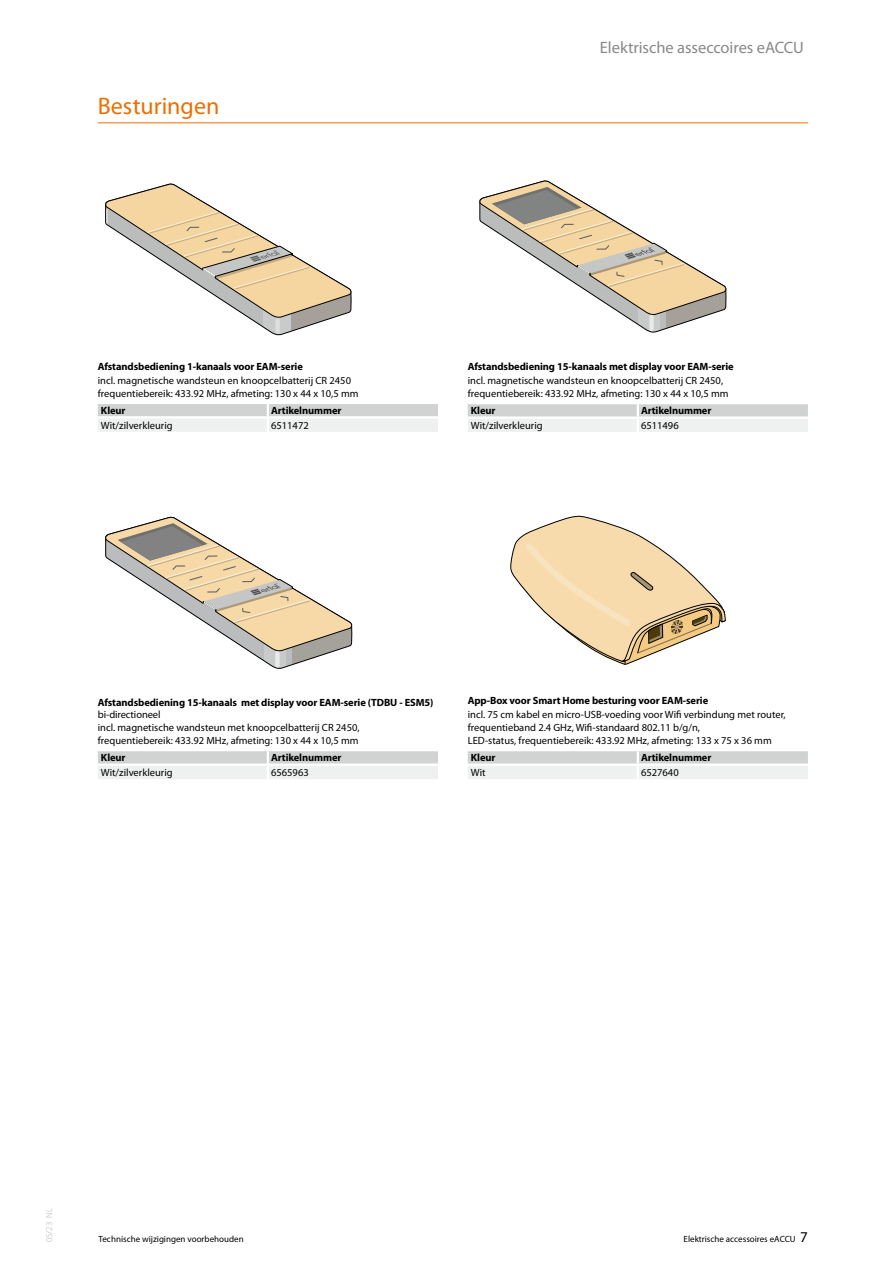
<style>
.page{position:relative;width:893px;height:1263px;background:#fff}
.page>*{position:absolute;margin:0;border:0;box-sizing:border-box;transform-origin:0 0}
.t1{font:24px "Myriad Pro";color:#ef6e00}
.t2{font:16.5px "Myriad Pro";letter-spacing:-.005em;color:#878988}
.t3{font:10.5px/12.6px "Myriad Pro";color:#000}
.t4{font:700 10.5px "Myriad Pro";letter-spacing:-.01em;color:#000}
.t5{font:9px "Myriad Pro";color:#000}
.t6{font:300 9px "Myriad Pro";color:#b1b4b4}
.s1{font-size:15px}
</style>
<div class="page">
<svg style="left:105px;top:183px;width:247px;height:152px"></svg>
<svg style="left:105px;top:516px;width:248px;height:153px"></svg>
<svg style="left:510px;top:515px;width:216px;height:150px"></svg>
<svg style="left:479px;top:180px;width:248px;height:152px"></svg>
<hr style="left:98px;top:122px;width:710px;height:1px;background:#ef6e00">
<svg style="left:98px;top:751px;width:340px;height:28px"></svg>
<svg style="left:98px;top:404px;width:340px;height:28px"></svg>
<svg style="left:468px;top:404px;width:340px;height:28px"></svg>
<svg style="left:468px;top:751px;width:340px;height:28px"></svg>
<h1 class="t1" style="left:98px;top:91px;width:123px">Besturingen</h1>
<p class="t4" style="left:98px;top:359px;width:207px">Afstandsbediening 1-kanaals voor EAM-serie</p>
<p class="t3" style="left:98px;top:374px;width:262px">incl. magnetische wandsteun en knoopcelbatterij CR 2450 frequentiebereik: 433.92 MHz, afmeting: 130 x 44 x 10,5 mm</p>
<p class="t4" style="left:101px;top:404px;width:26px">Kleur</p>
<p class="t4" style="left:271px;top:404px;width:72px">Artikelnummer</p>
<p class="t3" style="left:101px;top:418px;width:73px">Wit/zilverkleurig</p>
<p class="t3" style="left:271px;top:418px;width:39px">6511472</p>
<h2 class="t2" style="left:600px;top:37px;width:205px">Elektrische asseccoires eACCU</h2>
<p class="t4" style="left:468px;top:359px;width:268px">Afstandsbediening 15-kanaals met display voor EAM-serie</p>
<p class="t3" style="left:468px;top:374px;width:262px">incl. magnetische wandsteun en knoopcelbatterij CR 2450, frequentiebereik: 433.92 MHz, afmeting: 130 x 44 x 10,5 mm</p>
<p class="t4" style="left:471px;top:404px;width:26px">Kleur</p>
<p class="t4" style="left:641px;top:404px;width:72px">Artikelnummer</p>
<p class="t3" style="left:471px;top:419px;width:73px">Wit/zilverkleurig</p>
<p class="t3" style="left:641px;top:419px;width:39px">6511496</p>
<p class="t4" style="left:98px;top:696px;width:337px">Afstandsbediening 15-kanaals met display voor EAM-serie (TDBU - ESM5)</p>
<p class="t3" style="left:98px;top:708px;width:263px">bi-directioneel<br>incl. magnetische wandsteun met knoopcelbatterij CR 2450, frequentiebereik: 433.92 MHz, afmeting: 130 x 44 x 10,5 mm</p>
<p class="t4" style="left:101px;top:751px;width:26px">Kleur</p>
<p class="t4" style="left:271px;top:751px;width:72px">Artikelnummer</p>
<p class="t3" style="left:101px;top:766px;width:73px">Wit/zilverkleurig</p>
<p class="t3" style="left:271px;top:766px;width:39px">6565963</p>
<p class="t4" style="left:468px;top:694px;width:242px">App-Box voor Smart Home besturing voor EAM-serie</p>
<p class="t3" style="left:468px;top:708px;width:319px">incl. 75 cm kabel en micro-USB-voeding voor Wifi verbindung met router, frequentieband 2.4 GHz, Wifi-standaard 802.11 b/g/n,<br>LED-status, frequentiebereik: 433.92 MHz, afmeting: 133 x 75 x 36 mm</p>
<p class="t4" style="left:471px;top:751px;width:26px">Kleur</p>
<p class="t4" style="left:641px;top:751px;width:72px">Artikelnummer</p>
<p class="t3" style="left:471px;top:766px;width:16px">Wit</p>
<p class="t3" style="left:641px;top:766px;width:39px">6527640</p>
<p class="t6" style="left:44px;top:1242px;width:36px;rotate:-90deg">05/23 NL</p>
<p class="t5" style="left:99px;top:1233px;width:147px">Technische wijzigingen voorbehouden</p>
<p class="t5" style="left:684px;top:1233px;width:126px">Elektrische accessoires eACCU <span class="s1">7</span></p>
</div>
